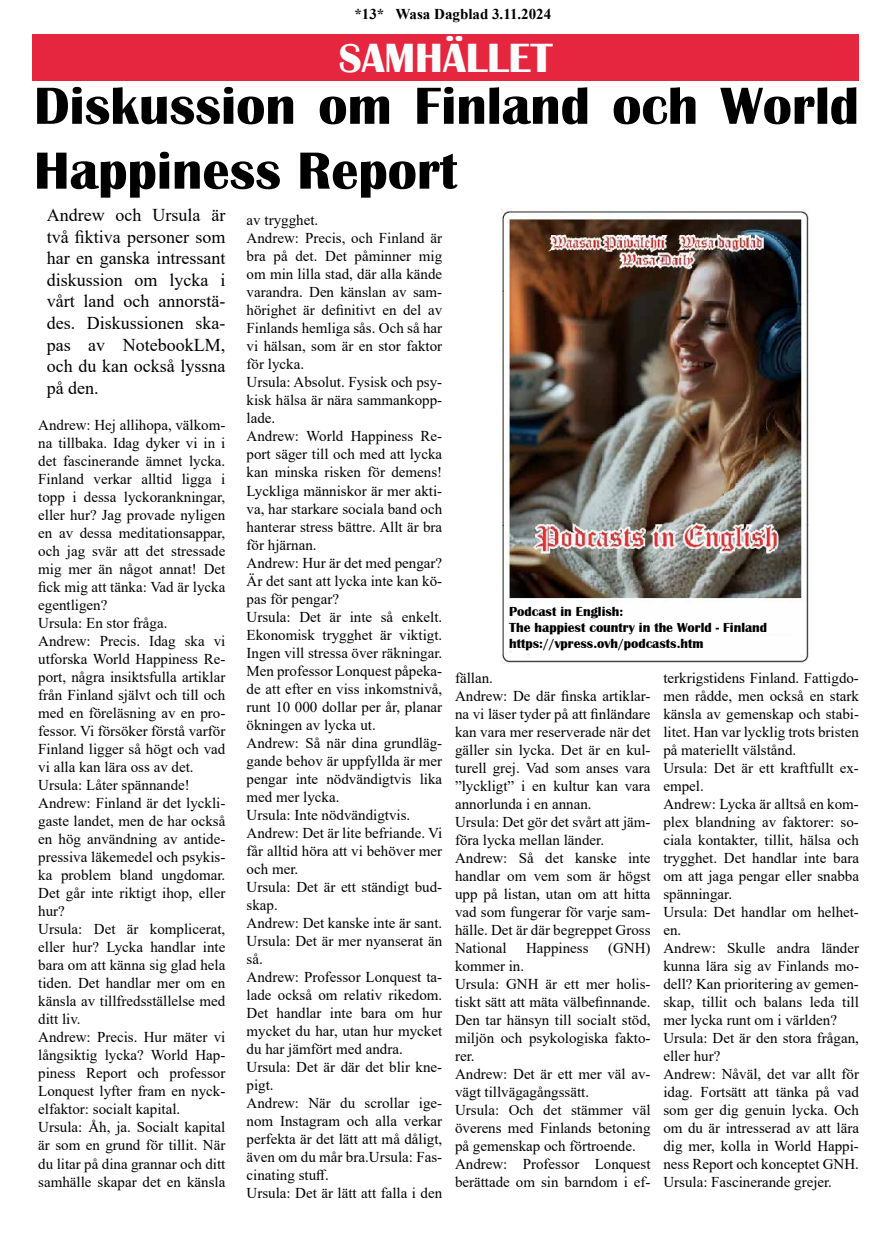
<style>
.page{position:relative;width:893px;height:1234px;background:#fff}
.page>*{position:absolute;margin:0;border:0;box-sizing:border-box;transform-origin:0 0}
.t1{font:700 54px/64.8px "Britannic";color:#000}
.t2{font:700 42px "Britannic";color:#fbfdfc}
.t3{font:18px/21.6px "Times New Roman";color:#000;text-align:justify}
.t4{font:15px/18px "Times New Roman";color:#000}
.t5{font:700 15px "Times New Roman";color:#000}
.t6{font:700 13.5px/16.2px "Britannic";color:#000}
</style>
<div class="page">
<div style="left:33px;top:34px;width:826px;height:47px;background:#e6263e"></div>
<img style="left:501px;top:209px;width:308px;height:454px">
<p class="t5" style="left:354px;top:3px;width:198px">*13* Wasa Dagblad 3.11.2024</p>
<h2 class="t2" style="left:339px;top:34px;width:215px">SAMHÄLLET</h2>
<h1 class="t1" style="left:34px;top:74px;width:826px">Diskussion om Finland och World<br>Happiness Report</h1>
<p class="t3" style="left:47px;top:203px;width:180px">Andrew och Ursula är två fiktiva personer som har en ganska intressant diskussion om lycka i vårt land och annorstä&shy;des. Diskussionen ska&shy;pas av NotebookLM, och du kan också lyssna på den.</p>
<p class="t4" style="left:38px;top:415px;width:189px">Andrew: Hej allihopa, välkom&shy;na tillbaka. Idag dyker vi in i det fascinerande ämnet lycka.<br>Finland verkar alltid ligga i topp i dessa lyckorankningar, eller hur? Jag provade nyligen en av dessa meditationsappar, och jag svär att det stressade mig mer än något annat! Det fick mig att tänka: Vad är lycka egentligen?<br>Ursula: En stor fråga.<br>Andrew: Precis. Idag ska vi utforska World Happiness Re&shy;port, några insiktsfulla artiklar från Finland självt och till och med en föreläsning av en pro&shy;fessor. Vi försöker förstå varför<br>Finland ligger så högt och vad vi alla kan lära oss av det.<br>Ursula: Låter spännande!<br>Andrew: Finland är det lyckli&shy;gaste landet, men de har också en hög användning av antide&shy;pressiva läkemedel och psykis&shy;ka problem bland ungdomar.<br>Det går inte riktigt ihop, eller hur?<br>Ursula: Det är komplicerat, eller hur? Lycka handlar inte bara om att känna sig glad hela tiden. Det handlar mer om en känsla av tillfredsställelse med ditt liv.<br>Andrew: Precis. Hur mäter vi långsiktig lycka? World Hap&shy;piness Report och professor<br>Lonquest lyfter fram en nyck&shy;elfaktor: socialt kapital.<br>Ursula: Åh, ja. Socialt kapital är som en grund för tillit. När du litar på dina grannar och ditt samhälle skapar det en känsla</p>
<p class="t4" style="left:247px;top:211px;width:197px">av trygghet.<br>Andrew: Precis, och Finland är bra på det. Det påminner mig om min lilla stad, där alla kände varandra. Den känslan av sam&shy;hörighet är definitivt en del av<br>Finlands hemliga sås. Och så har vi hälsan, som är en stor faktor för lycka.<br>Ursula: Absolut. Fysisk och psy&shy;kisk hälsa är nära sammankopp&shy;lade.<br>Andrew: World Happiness Re&shy;port säger till och med att lycka kan minska risken för demens!<br>Lyckliga människor är mer akti&shy;va, har starkare sociala band och hanterar stress bättre. Allt är bra för hjärnan.<br>Andrew: Hur är det med pengar?<br>Är det sant att lycka inte kan kö&shy;pas för pengar?<br>Ursula: Det är inte så enkelt.<br>Ekonomisk trygghet är viktigt.<br>Ingen vill stressa över räkningar.<br>Men professor Lonquest påpeka&shy;de att efter en viss inkomstnivå, runt 10 000 dollar per år, planar ökningen av lycka ut.<br>Andrew: Så när dina grundläg&shy;gande behov är uppfyllda är mer pengar inte nödvändigtvis lika med mer lycka.<br>Ursula: Inte nödvändigtvis.<br>Andrew: Det är lite befriande. Vi får alltid höra att vi behöver mer och mer.<br>Ursula: Det är ett ständigt bud&shy;skap.<br>Andrew: Det kanske inte är sant.<br>Ursula: Det är mer nyanserat än så.<br>Andrew: Professor Lonquest ta&shy;lade också om relativ rikedom.<br>Det handlar inte bara om hur mycket du har, utan hur mycket du har jämfört med andra.<br>Ursula: Det är där det blir kne&shy;pigt.<br>Andrew: När du scrollar ige&shy;nom Instagram och alla verkar perfekta är det lätt att må dåligt, även om du mår bra.Ursula: Fas&shy;cinating stuff.<br>Ursula: Det är lätt att falla i den</p>
<p class="t6" style="left:509px;top:603px;width:259px">Podcast in English:<br>The happiest country in the World - Finland https://vpress.ovh/podcasts.htm</p>
<p class="t4" style="left:455px;top:668px;width:197px">fällan.<br>Andrew: De där finska artiklar&shy;na vi läser tyder på att finländare kan vara mer reserverade när det gäller sin lycka. Det är en kul&shy;turell grej. Vad som anses vara ”lyckligt” i en kultur kan vara annorlunda i en annan.<br>Ursula: Det gör det svårt att jäm&shy;föra lycka mellan länder.<br>Andrew: Så det kanske inte handlar om vem som är högst upp på listan, utan om att hitta vad som fungerar för varje sam&shy;hälle. Det är där begreppet Gross<br>National</p>
<p class="t4" style="left:526px;top:938px;width:64px">Happiness</p>
<p class="t4" style="left:608px;top:938px;width:44px">(GNH)</p>
<p class="t4" style="left:455px;top:956px;width:197px">kommer in.<br>Ursula: GNH är ett mer holis&shy;tiskt sätt att mäta välbefinnande.<br>Den tar hänsyn till socialt stöd, miljön och psykologiska fakto&shy;rer.<br>Andrew: Det är ett mer väl av&shy;vägt tillvägagångssätt.<br>Ursula: Och det stämmer väl överens med Finlands betoning på gemenskap och förtroende.<br>Andrew: Professor Lonquest berättade om sin barndom i ef-</p>
<p class="t4" style="left:663px;top:668px;width:197px">terkrigstidens Finland. Fattigdo&shy;men rådde, men också en stark känsla av gemenskap och stabi&shy;litet. Han var lycklig trots bristen på materiellt välstånd.<br>Ursula: Det är ett kraftfullt ex&shy;empel.<br>Andrew: Lycka är alltså en kom&shy;plex blandning av faktorer: so&shy;ciala kontakter, tillit, hälsa och trygghet. Det handlar inte bara om att jaga pengar eller snabba spänningar.<br>Ursula: Det handlar om helhet&shy;en.<br>Andrew: Skulle andra länder kunna lära sig av Finlands mo&shy;dell? Kan prioritering av gemen&shy;skap, tillit och balans leda till mer lycka runt om i världen?<br>Ursula: Det är den stora frågan, eller hur?<br>Andrew: Nåväl, det var allt för idag. Fortsätt att tänka på vad som ger dig genuin lycka. Och om du är intresserad av att lära dig mer, kolla in World Happi&shy;ness Report och konceptet GNH.<br>Ursula: Fascinerande grejer.</p>
</div>
